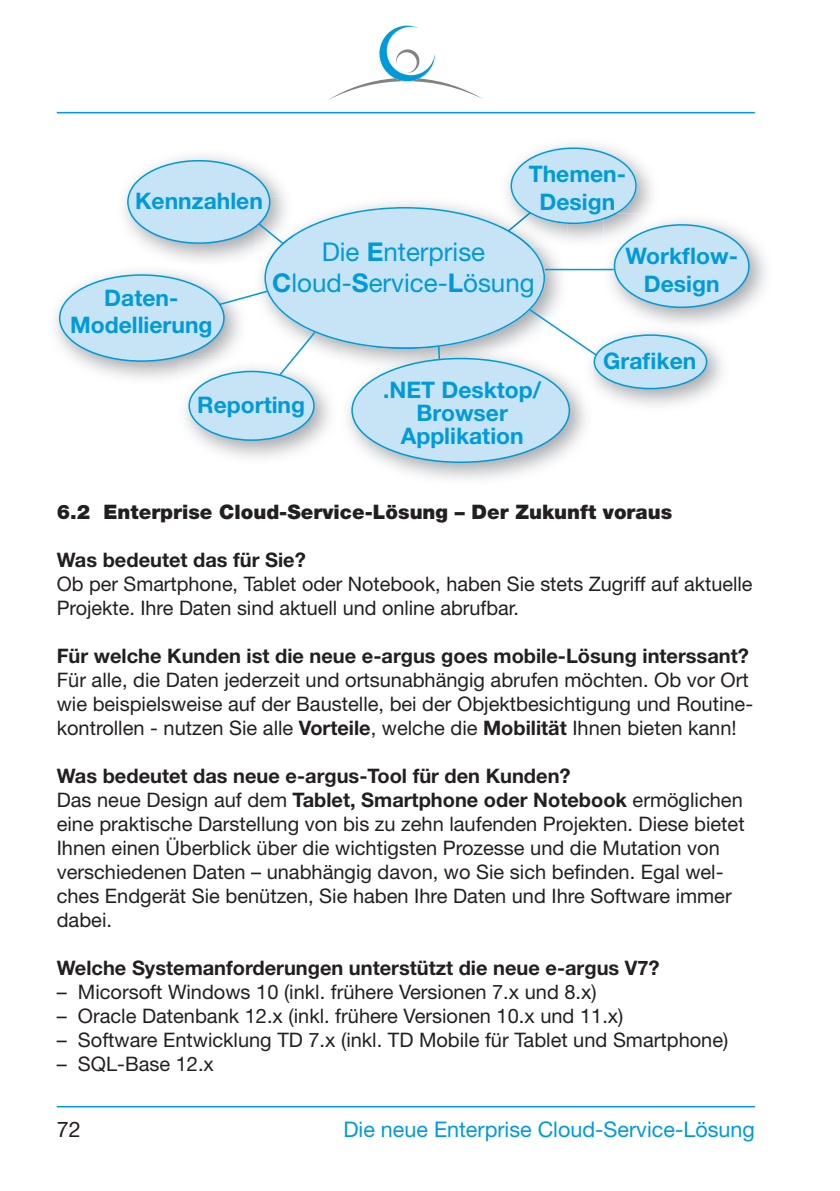
<style>
.page{position:relative;width:840px;height:1191px;background:#fff}
.page>*{position:absolute;margin:0;border:0;box-sizing:border-box;transform-origin:0 0}
.t1{font:25.8px/30.4px "Helvetica Neue";color:#009ada;text-align:center}
.t2{font:700 22.8px/27.4px "Helvetica Neue";color:#009ada;text-align:center}
.t3{font:21.6px "Helvetica Neue";color:#009ada}
.t4{font:21.6px "Helvetica Neue";color:#231f20}
.t5{font:20px/24px "Helvetica Neue";color:#231f20}
.t6{font:700 20px "Helvetica Neue";color:#231f20}
.t7{font:900 20px "Helvetica Neue";color:#231f20}
.s1{font-weight:700}
</style>
<div class="page">
<hr style="left:57px;top:1106px;width:697px;height:1px;background:#009ada">
<hr style="left:57px;top:112px;width:697px;height:1px;background:#009ada">
<svg style="left:328px;top:26px;width:155px;height:74px"></svg>
<img style="left:124px;top:156px;width:93px;height:105px">
<div style="left:128px;top:161px;width:141px;height:82px;background:#c6e4f5;border-radius:50%"></div>
<div style="left:127px;top:160px;width:143px;height:84px;border:2px solid #009ada;border-radius:50%"></div>
<img style="left:554px;top:144px;width:98px;height:69px">
<img style="left:636px;top:220px;width:130px;height:103px">
<img style="left:636px;top:213px;width:23px;height:22px">
<div style="left:614px;top:225px;width:134px;height:82px;background:#c6e4f5;border-radius:50%"></div>
<div style="left:613px;top:224px;width:136px;height:84px;border:2px solid #009ada;border-radius:50%"></div>
<img style="left:55px;top:271px;width:162px;height:108px">
<div style="left:60px;top:275px;width:164px;height:86px;background:#c6e4f5;border-radius:50%"></div>
<div style="left:59px;top:274px;width:165px;height:88px;border:2px solid #009ada;border-radius:50%"></div>
<img style="left:185px;top:377px;width:145px;height:81px">
<img style="left:178px;top:360px;width:39px;height:25px">
<div style="left:189px;top:371px;width:125px;height:69px;background:#c6e4f5;border-radius:50%"></div>
<div style="left:188px;top:371px;width:126px;height:70px;border:2px solid #009ada;border-radius:50%"></div>
<img style="left:348px;top:377px;width:238px;height:103px">
<div style="left:352px;top:358px;width:217px;height:104px;background:#c6e4f5;border-radius:50%"></div>
<img style="left:593px;top:332px;width:129px;height:74px">
<img style="left:679px;top:323px;width:18px;height:1px">
<img style="left:583px;top:377px;width:3px;height:35px">
<div style="left:594px;top:335px;width:112px;height:53px;background:#c6e4f5;border-radius:50%"></div>
<div style="left:593px;top:334px;width:114px;height:55px;border:2px solid #009ada;border-radius:50%"></div>
<svg style="left:217px;top:147px;width:419px;height:230px"></svg>
<p class="t2" style="left:135px;top:187px;width:129px">Kennzahlen</p>
<p class="t2" style="left:70px;top:283px;width:144px">Daten-<br>Modellierung</p>
<p class="t2" style="left:528px;top:160px;width:99px">Themen-<br>Design</p>
<p class="t1" style="left:272px;top:236px;width:264px">Die <span class="s1">E</span>nterprise<br><span class="s1">C</span>loud-<span class="s1">S</span>ervice-<span class="s1">L</span>ösung</p>
<p class="t2" style="left:625px;top:242px;width:114px">Workflow-<br>Design</p>
<p class="t2" style="left:603px;top:347px;width:94px">Grafiken</p>
<p class="t2" style="left:197px;top:391px;width:109px">Reporting</p>
<p class="t2" style="left:383px;top:378px;width:160px;line-height:22.8px">.NET Desktop/<br>Browser<br>Applikation</p>
<p class="t7" style="left:57px;top:500px;width:616px">6.2 Enterprise Cloud-Service-Lösung – Der Zukunft voraus</p>
<p class="t6" style="left:57px;top:548px;width:250px">Was bedeutet das für Sie?</p>
<p class="t5" style="left:57px;top:572px;width:697px">Ob per Smartphone, Tablet oder Notebook, haben Sie stets Zugriff auf aktuelle<br>Projekte. Ihre Daten sind aktuell und online abrufbar.</p>
<p class="t6" style="left:57px;top:644px;width:693px">Für welche Kunden ist die neue e-argus goes mobile-Lösung interssant?</p>
<p class="t5" style="left:57px;top:668px;width:697px">Für alle, die Daten jederzeit und ortsunabhängig abrufen möchten. Ob vor Ort wie beispielsweise auf der Baustelle, bei der Objektbesichtigung und Routine&shy;kontrollen - nutzen Sie alle <span class="s1">Vorteile</span>, welche die <span class="s1">Mobilität</span> Ihnen bieten kann!</p>
<p class="t5" style="left:57px;top:764px;width:689px"><span class="s1">Was bedeutet das neue e-argus-Tool für den Kunden?<br></span>Das neue Design auf dem <span class="s1">Tablet, Smartphone oder Notebook</span> ermöglichen eine praktische Darstellung von bis zu zehn laufenden Projekten. Diese bietet Ihnen einen Überblick über die wichtigsten Prozesse und die Mutation von verschiedenen Daten – unabhängig davon, wo Sie sich befinden. Egal wel&shy;ches Endgerät Sie benützen, Sie haben Ihre Daten und Ihre Software immer dabei.</p>
<p class="t6" style="left:57px;top:956px;width:604px">Welche Systemanforderungen unterstützt die neue e-argus V7?</p>
<p class="t5" style="left:57px;top:980px;width:541px">– Micorsoft Windows 10 (inkl. frühere Versionen 7.x und 8.x)</p>
<p class="t5" style="left:57px;top:1004px;width:568px">– Oracle Datenbank 12.x (inkl. frühere Versionen 10.x und 11.x)</p>
<p class="t5" style="left:57px;top:1028px;width:672px">– Software Entwicklung TD 7.x (inkl. TD Mobile für Tablet und Smartphone)</p>
<p class="t5" style="left:57px;top:1052px;width:159px">– SQL-Base 12.x</p>
<p class="t4" style="left:57px;top:1116px;width:25px">72</p>
<p class="t3" style="left:343px;top:1116px;width:413px">Die neue Enterprise Cloud-Service-Lösung</p>
</div>
